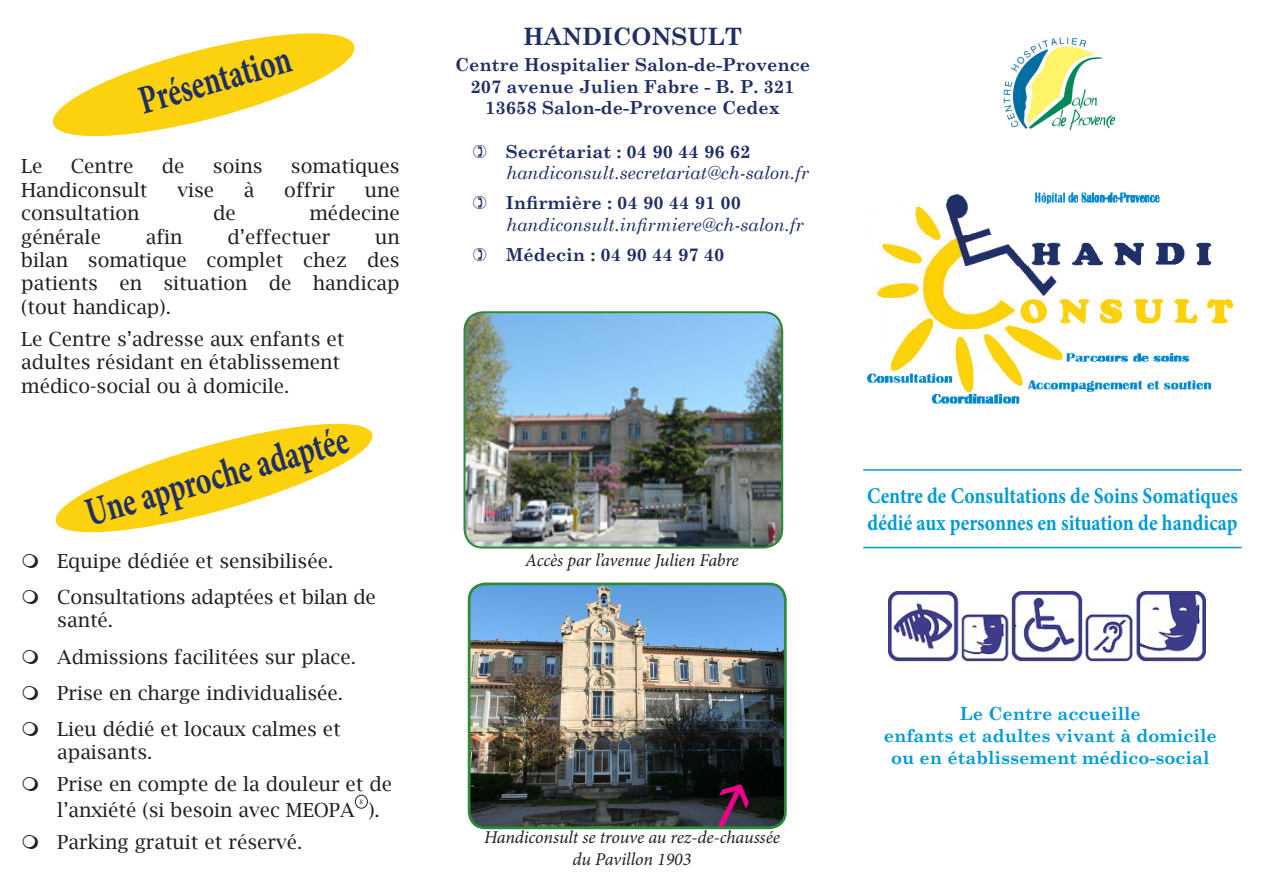
<style>
.page{position:relative;width:1263px;height:893px;background:#fff}
.page>*{position:absolute;margin:0;border:0;box-sizing:border-box;transform-origin:0 0}
.t1{font:700 40.5px "Minion Pro";color:#202e66;scale:.73 1}
.t2{font:700 24px "Century Schoolbook";color:#202e66}
.t3{font:700 22.5px "Minion Pro";color:#009bd5;scale:.87 1}
.t4{font:19.5px/23.4px "Lucida Bright";color:#231f20}
.t5{font:700 18px "Century Schoolbook";color:#202e66}
.t6{font:700 18px "Century Schoolbook";color:#009bd5}
.t7{font:italic 18px "Minion Pro";letter-spacing:-.01em;color:#231f20}
.t8{font:italic 18px "Century Schoolbook";color:#202e66}
.t9{font:6.6px "Minion Pro";color:#231f20;scale:.93 1}
</style>
<div class="page">
<img style="left:466px;top:314px;width:316px;height:232px">
<div style="left:463px;top:311px;width:320px;height:238px;border:2px solid #2c8a38;border-radius:19px"></div>
<hr style="left:863px;top:469px;width:379px;height:2px;background:#009bd5">
<hr style="left:863px;top:547px;width:379px;height:1px;background:#009bd5">
<img style="left:889px;top:591px;width:316px;height:70px">
<div style="left:355px;top:795px;width:13px;height:13px;border:1px solid #231f20;border-radius:50%"></div>
<img style="left:1003px;top:37px;width:113px;height:94px">
<img style="left:867px;top:192px;width:367px;height:212px">
<img style="left:469px;top:584px;width:316px;height:244px">
<div style="left:468px;top:583px;width:319px;height:246px;border:3px solid #2c8a38;border-radius:16px"></div>
<svg style="left:52px;top:33px;width:303px;height:104px"></svg>
<svg style="left:55px;top:423px;width:318px;height:110px"></svg>
<svg style="left:707px;top:777px;width:48px;height:53px"></svg>
<p class="t1" style="left:132px;top:74px;width:215px;rotate:-16deg">Présentation</p>
<p class="t4" style="left:21px;top:155px;width:23px">Le</p>
<p class="t4" style="left:71px;top:155px;width:64px">Centre</p>
<p class="t4" style="left:162px;top:155px;width:24px">de</p>
<p class="t4" style="left:213px;top:155px;width:51px">soins</p>
<p class="t4" style="left:291px;top:155px;width:110px">somatiques</p>
<p class="t4" style="left:21px;top:178px;width:128px">Handiconsult</p>
<p class="t4" style="left:177px;top:178px;width:38px">vise</p>
<p class="t4" style="left:244px;top:178px;width:12px">à</p>
<p class="t4" style="left:284px;top:178px;width:52px">offrir</p>
<p class="t4" style="left:365px;top:178px;width:36px">une</p>
<p class="t4" style="left:21px;top:202px;width:120px">consultation</p>
<p class="t4" style="left:213px;top:202px;width:24px">de</p>
<p class="t4" style="left:310px;top:202px;width:92px">médecine</p>
<p class="t4" style="left:21px;top:225px;width:81px">générale</p>
<p class="t4" style="left:146px;top:225px;width:38px">afin</p>
<p class="t4" style="left:227px;top:225px;width:104px">d’effectuer</p>
<p class="t4" style="left:375px;top:225px;width:26px">un</p>
<p class="t4" style="left:21px;top:248px;width:380px">bilan somatique complet chez des</p>
<p class="t4" style="left:21px;top:272px;width:380px">patients en situation de handicap</p>
<p class="t4" style="left:21px;top:295px;width:151px">(tout handicap).</p>
<p class="t4" style="left:21px;top:327px;width:325px">Le Centre s’adresse aux enfants et adultes résidant en établissement</p>
<p class="t4" style="left:21px;top:374px;width:270px">médico-social ou à domicile.</p>
<p class="t1" style="left:79px;top:486px;width:373px;rotate:-16deg">Une approche adaptée</p>
<p class="t4" style="left:57px;top:549px;width:278px">Equipe dédiée et sensibilisée.</p>
<p class="t4" style="left:57px;top:585px;width:320px">Consultations adaptées et bilan de santé.</p>
<p class="t4" style="left:57px;top:645px;width:300px">Admissions facilitées sur place.</p>
<p class="t4" style="left:57px;top:681px;width:287px">Prise en charge individualisée.</p>
<p class="t4" style="left:57px;top:717px;width:285px">Lieu dédié et locaux calmes et</p>
<p class="t4" style="left:57px;top:741px;width:97px">apaisants.</p>
<p class="t4" style="left:57px;top:771px;width:337px;line-height:25.7px">Prise en compte de la douleur et de l’anxiété (si besoin avec MEOPA</p>
<p class="t9" style="left:360px;top:797px;width:6px">R</p>
<p class="t4" style="left:368px;top:798px;width:13px">).</p>
<p class="t4" style="left:57px;top:830px;width:246px">Parking gratuit et réservé.</p>
<p class="t2" style="left:523px;top:18px;width:221px">HANDICONSULT</p>
<p class="t5" style="left:455px;top:51px;width:356px">Centre Hospitalier Salon-de-Provence</p>
<p class="t5" style="left:470px;top:72px;width:326px">207 avenue Julien Fabre - B. P. 321</p>
<p class="t5" style="left:485px;top:94px;width:296px">13658 Salon-de-Provence Cedex</p>
<p class="t5" style="left:506px;top:137px;width:246px">Secrétariat : 04 90 44 96 62</p>
<p class="t8" style="left:506px;top:159px;width:304px">handiconsult.secretariat@ch-salon.fr</p>
<p class="t5" style="left:506px;top:189px;width:237px">Infirmière : 04 90 44 91 00</p>
<p class="t8" style="left:506px;top:211px;width:299px">handiconsult.infirmiere@ch-salon.fr</p>
<p class="t5" style="left:506px;top:240px;width:220px">Médecin : 04 90 44 97 40</p>
<p class="t7" style="left:525px;top:548px;width:215px">Accès par l’avenue Julien Fabre</p>
<p class="t7" style="left:484px;top:825px;width:297px">Handiconsult se trouve au rez-de-chaussée</p>
<p class="t7" style="left:573px;top:847px;width:120px">du Pavillon 1903</p>
<p class="t3" style="left:867px;top:480px;width:428px">Centre de Consultations de Soins Somatiques</p>
<p class="t3" style="left:867px;top:507px;width:427px">dédié aux personnes en situation de handicap</p>
<p class="t6" style="left:960px;top:700px;width:183px">Le Centre accueille</p>
<p class="t6" style="left:884px;top:721px;width:335px">enfants et adultes vivant à domicile</p>
<p class="t6" style="left:891px;top:743px;width:320px">ou en établissement médico-social</p>
</div>
